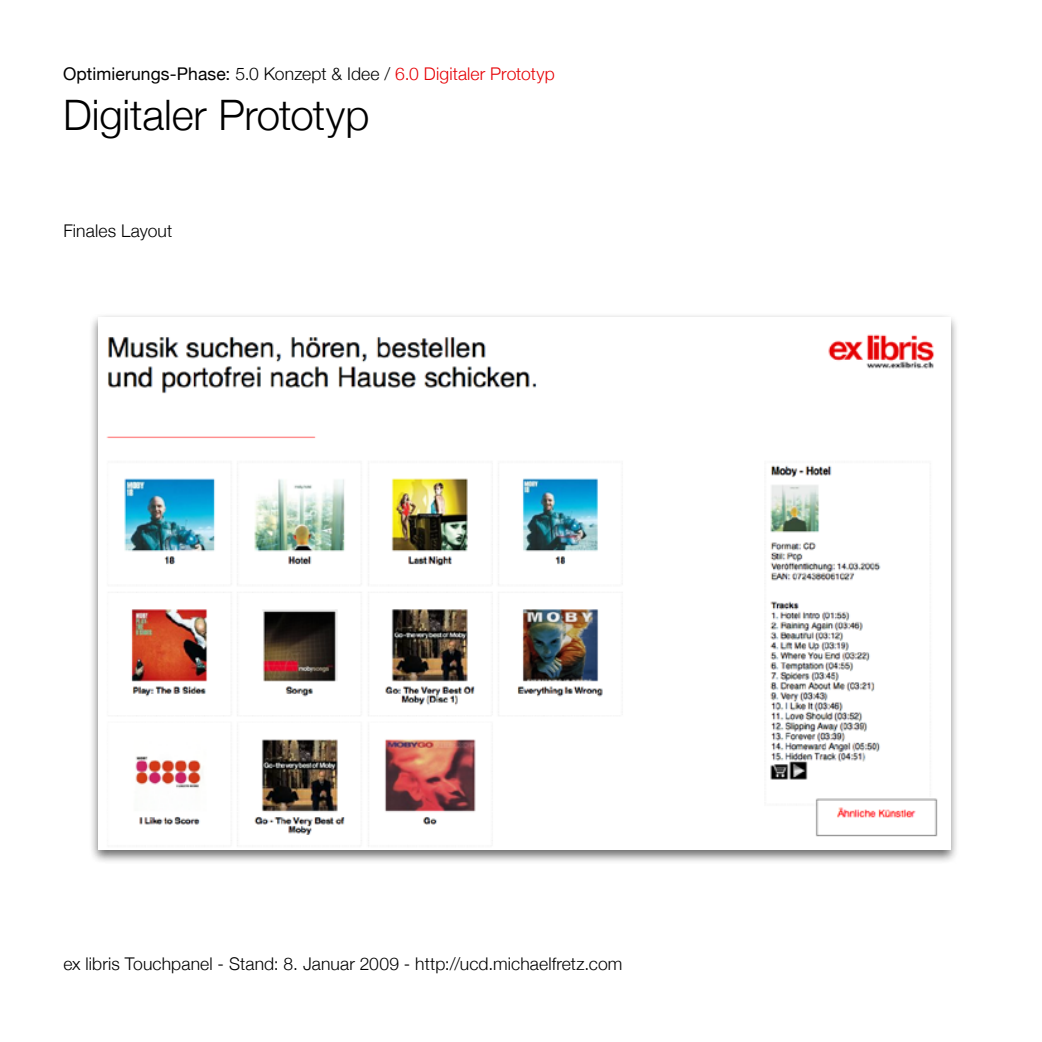
<style>
.page{position:relative;width:1042px;height:1042px;background:#fff}
.page>*{position:absolute;margin:0;border:0;box-sizing:border-box;transform-origin:0 0}
.t1{font:300 42px "Helvetica Neue";letter-spacing:-.005em;color:#000}
.t2{font:300 17.5px "Helvetica Neue";letter-spacing:.01em;color:#000}
.t3{font:300 17.5px "Helvetica Neue";letter-spacing:.005em;color:#e60005}
.s1{font-weight:400;color:#000}
.s2{color:#000}
</style>
<div class="page">
<div style="left:89px;top:313px;width:870px;height:551px;background:#000;opacity:.59"></div>
<img style="left:98px;top:317px;width:852px;height:533px">
<p class="t3" style="left:63px;top:63px;width:493px"><span class="s1">Optimierungs-Phase:</span> <span class="s2">5.0 Konzept &amp; Idee /</span> 6.0 Digitaler Prototyp</p>
<h1 class="t1" style="left:63px;top:90px;width:308px">Digitaler Prototyp</h1>
<p class="t2" style="left:63px;top:220px;width:110px">Finales Layout</p>
<p class="t2" style="left:63px;top:952px;width:560px">ex libris Touchpanel - Stand: 8. Januar 2009 - http://ucd.michaelfretz.com</p>
</div>
